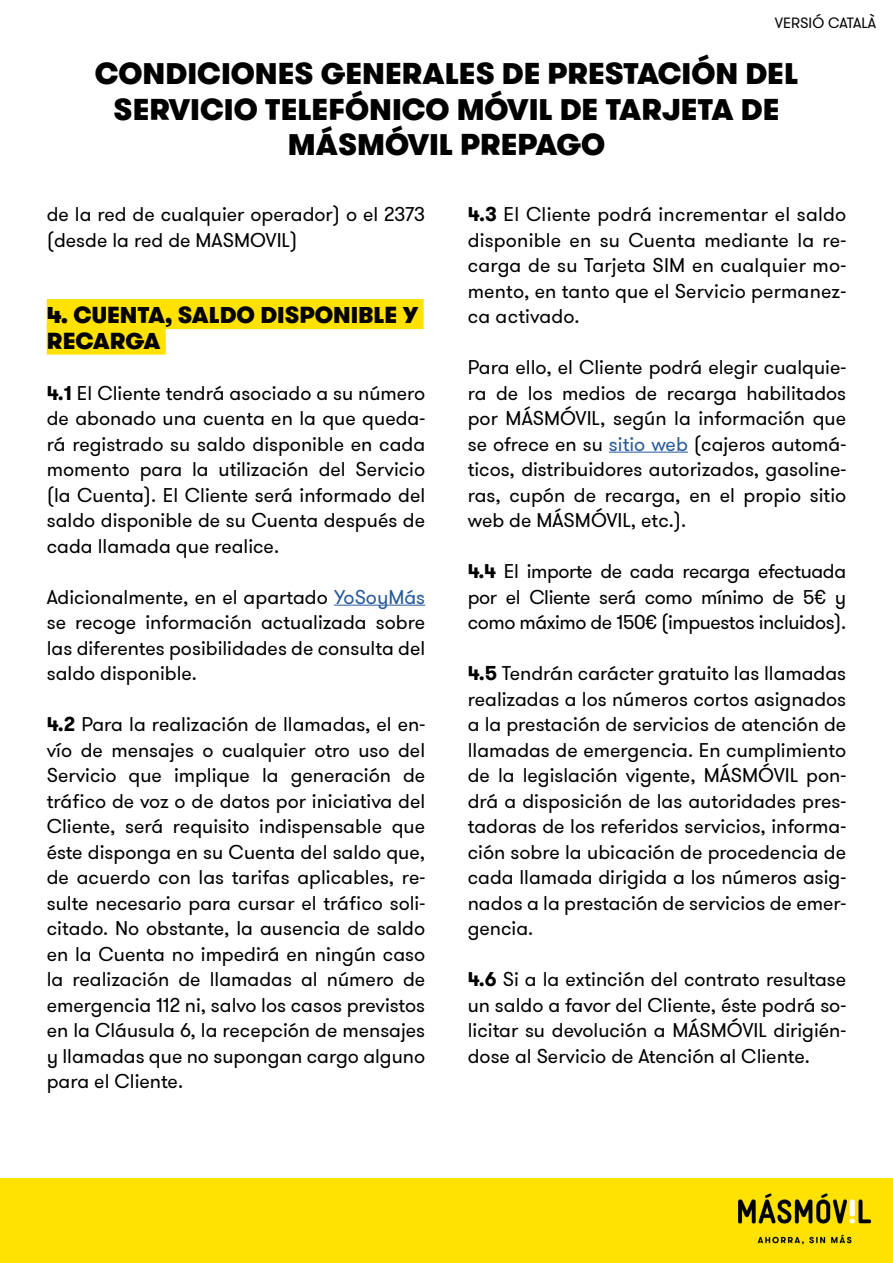
<style>
.page{position:relative;width:893px;height:1263px;background:#fff}
.page>*{position:absolute;margin:0;border:0;box-sizing:border-box;transform-origin:0 0}
.t1{font:900 29.7px/35.5px "GT Walsheim Pro";color:#000;text-align:center}
.t2{font:900 22.8px/25.5px "GT Walsheim Pro";color:#000}
.t3{font:19.8px/25.5px "GT Walsheim Pro";color:#000;text-align:justify}
.t4{font:14.85px "GT Walsheim Pro";color:#000}
.s1{font-weight:700}
.s2{color:#275b9b}
</style>
<div class="page">
<div style="left:0;top:1178px;width:893px;height:85px;background:#ffe200"></div>
<img style="left:738px;top:1193px;width:134px;height:52px">
<div style="left:47px;top:299px;width:377px;height:30px;background:#ffe200"></div>
<div style="left:47px;top:325px;width:119px;height:30px;background:#ffe200"></div>
<hr style="left:334px;top:605px;width:91px;height:1px;background:#275b9b">
<hr style="left:609px;top:452px;width:79px;height:1px;background:#275b9b">
<p class="t4" style="left:775px;top:13px;width:103px">VERSIÓ CATALÀ</p>
<h1 class="t1" style="left:95px;top:56px;width:705px">CONDICIONES GENERALES DE PRESTACIÓN DEL<br>SERVICIO TELEFÓNICO MÓVIL DE TARJETA DE<br>MÁSMÓVIL PREPAGO</h1>
<p class="t3" style="left:47px;top:202px;width:380px">de la red de cualquier operador) o el 2373 (desde la red de MASMOVIL)</p>
<p class="t2" style="left:47px;top:302px;width:373px">4. CUENTA, SALDO DISPONIBLE Y<br>RECARGA</p>
<p class="t3" style="left:47px;top:380px;width:380px"><span class="s1">4.1</span> El Cliente tendrá asociado a su número de abonado una cuenta en la que queda&shy;rá registrado su saldo disponible en cada momento para la utilización del Servicio (la Cuenta). El Cliente será informado del saldo disponible de su Cuenta después de cada llamada que realice.</p>
<p class="t3" style="left:47px;top:584px;width:380px">Adicionalmente, en el apartado <span class="s2">YoSoyMás </span>se recoge información actualizada sobre las diferentes posibilidades de consulta del saldo disponible.</p>
<p class="t3" style="left:47px;top:712px;width:380px"><span class="s1">4.2</span> Para la realización de llamadas, el en&shy;vío de mensajes o cualquier otro uso del Servicio que implique la generación de tráfico de voz o de datos por iniciativa del Cliente, será requisito indispensable que éste disponga en su Cuenta del saldo que, de acuerdo con las tarifas aplicables, re&shy;sulte necesario para cursar el tráfico soli&shy;citado. No obstante, la ausencia de saldo en la Cuenta no impedirá en ningún caso la realización de llamadas al número de emergencia 112 ni, salvo los casos previstos en la Cláusula 6, la recepción de mensajes y llamadas que no supongan cargo alguno para el Cliente.</p>
<p class="t3" style="left:468px;top:202px;width:380px"><span class="s1">4.3</span> El Cliente podrá incrementar el saldo disponible en su Cuenta mediante la re&shy;carga de su Tarjeta SIM en cualquier mo&shy;mento, en tanto que el Servicio permanez&shy;ca activado.</p>
<p class="t3" style="left:468px;top:355px;width:380px">Para ello, el Cliente podrá elegir cualquie&shy;ra de los medios de recarga habilitados por MÁSMÓVIL, según la información que se ofrece en su <span class="s2">sitio web</span> (cajeros automá&shy;ticos, distribuidores autorizados, gasoline&shy;ras, cupón de recarga, en el propio sitio web de MÁSMÓVIL, etc.).</p>
<p class="t3" style="left:468px;top:559px;width:380px"><span class="s1">4.4</span> El importe de cada recarga efectuada por el Cliente será como mínimo de 5€ y como máximo de 150€ (impuestos incluidos).</p>
<p class="t3" style="left:468px;top:661px;width:380px"><span class="s1">4.5</span> Tendrán carácter gratuito las llamadas realizadas a los números cortos asignados a la prestación de servicios de atención de llamadas de emergencia. En cumplimiento de la legislación vigente, MÁSMÓVIL pon&shy;drá a disposición de las autoridades pres&shy;tadoras de los referidos servicios, informa&shy;ción sobre la ubicación de procedencia de cada llamada dirigida a los números asig&shy;nados a la prestación de servicios de emer&shy;gencia.</p>
<p class="t3" style="left:468px;top:967px;width:380px"><span class="s1">4.6</span> Si a la extinción del contrato resultase un saldo a favor del Cliente, éste podrá so&shy;licitar su devolución a MÁSMÓVIL dirigién&shy;dose al Servicio de Atención al Cliente.</p>
</div>
